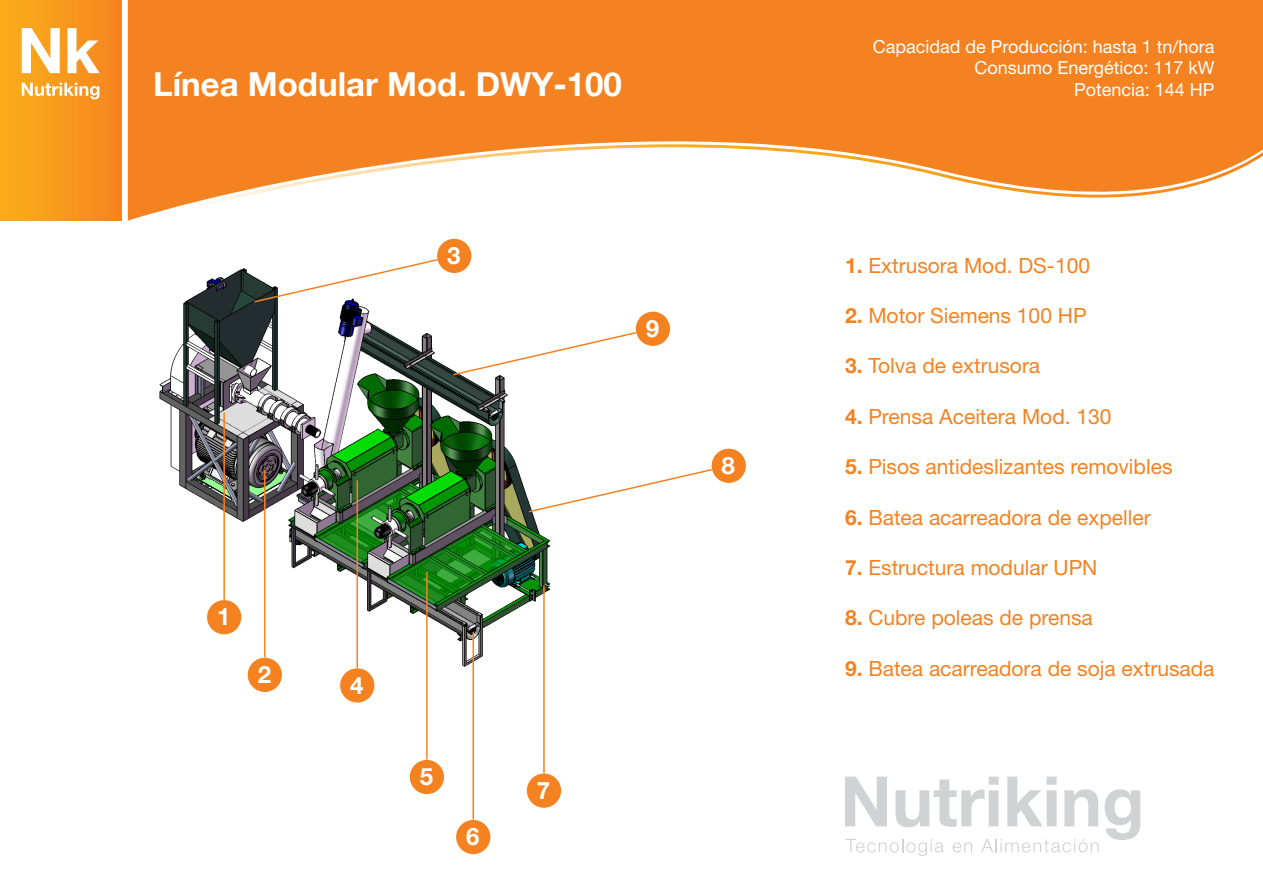
<style>
.page{position:relative;width:1263px;height:893px;background:#fff}
.page>*{position:absolute;margin:0;border:0;box-sizing:border-box;transform-origin:0 0}
.t1{font:700 33px "Helvetica Neue";color:#fff}
.t2{font:700 24px "Helvetica Neue";color:#fff}
.t3{font:21px "Helvetica Neue";color:#f58220}
.t4{font:18px/21.6px "Helvetica Neue";color:#fff;text-align:right}
.s1{font-weight:700}
</style>
<div class="page">
<div style="left:128px;top:0;width:1135px;height:144px;background:#f58220"></div>
<svg style="left:127px;top:144px;width:1136px;height:77px"></svg>
<div style="left:0;top:0;width:121px;height:221px;background:linear-gradient(to right,#faae1a,#f58520)"></div>
<svg style="left:22px;top:83px;width:77px;height:16px"></svg>
<svg style="left:22px;top:28px;width:38px;height:45px"></svg>
<svg style="left:68px;top:28px;width:32px;height:45px"></svg>
<svg style="left:845px;top:777px;width:295px;height:79px"></svg>
<img style="left:159px;top:238px;width:392px;height:453px">
<div style="left:207px;top:600px;width:34px;height:34px;background:#f58220;border-radius:50%"></div>
<div style="left:248px;top:658px;width:34px;height:34px;background:#f58220;border-radius:50%"></div>
<div style="left:340px;top:668px;width:34px;height:35px;background:#f58220;border-radius:50%"></div>
<div style="left:410px;top:760px;width:34px;height:34px;background:#f58220;border-radius:50%"></div>
<div style="left:456px;top:820px;width:34px;height:34px;background:#f58220;border-radius:50%"></div>
<div style="left:711px;top:449px;width:35px;height:34px;background:#f58220;border-radius:50%"></div>
<div style="left:636px;top:312px;width:34px;height:34px;background:#f58220;border-radius:50%"></div>
<div style="left:437px;top:239px;width:34px;height:34px;background:#f58220;border-radius:50%"></div>
<div style="left:527px;top:773px;width:34px;height:35px;background:#f58220;border-radius:50%"></div>
<hr style="left:223px;top:412px;width:2px;height:188px;background:#f58220">
<hr style="left:264px;top:470px;width:2px;height:187px;background:#f58220">
<hr style="left:356px;top:480px;width:2px;height:188px;background:#f58220">
<hr style="left:426px;top:572px;width:2px;height:187px;background:#f58220">
<hr style="left:472px;top:632px;width:2px;height:187px;background:#f58220">
<svg style="left:527px;top:468px;width:186px;height:45px"></svg>
<svg style="left:451px;top:331px;width:187px;height:45px"></svg>
<svg style="left:253px;top:258px;width:186px;height:46px"></svg>
<hr style="left:543px;top:586px;width:2px;height:187px;background:#f58220">
<h1 class="t1" style="left:153px;top:63px;width:470px">Línea Modular Mod. DWY-100</h1>
<p class="t2" style="left:217px;top:602px;width:15px">1</p>
<p class="t2" style="left:258px;top:660px;width:15px">2</p>
<p class="t2" style="left:350px;top:670px;width:15px">4</p>
<p class="t2" style="left:420px;top:762px;width:15px">5</p>
<p class="t2" style="left:466px;top:822px;width:15px">6</p>
<p class="t2" style="left:537px;top:775px;width:15px">7</p>
<p class="t4" style="left:873px;top:35px;width:343px">Capacidad de Producción: hasta 1 tn/hora<br>Consumo Energético: 117 kW<br>Potencia: 144 HP</p>
<p class="t3" style="left:845px;top:253px;width:247px"><span class="s1">1.</span> Extrusora Mod. DS-100</p>
<p class="t3" style="left:845px;top:303px;width:243px"><span class="s1">2.</span> Motor Siemens 100 HP</p>
<p class="t3" style="left:845px;top:353px;width:197px"><span class="s1">3.</span> Tolva de extrusora</p>
<p class="t3" style="left:845px;top:404px;width:268px"><span class="s1">4.</span> Prensa Aceitera Mod. 130</p>
<p class="t3" style="left:845px;top:454px;width:329px"><span class="s1">5.</span> Pisos antideslizantes removibles</p>
<p class="t3" style="left:845px;top:505px;width:307px"><span class="s1">6.</span> Batea acarreadora de expeller</p>
<p class="t3" style="left:845px;top:555px;width:254px"><span class="s1">7.</span> Estructura modular UPN</p>
<p class="t3" style="left:845px;top:605px;width:249px"><span class="s1">8.</span> Cubre poleas de prensa</p>
<p class="t3" style="left:845px;top:656px;width:371px"><span class="s1">9.</span> Batea acarreadora de soja extrusada</p>
</div>
